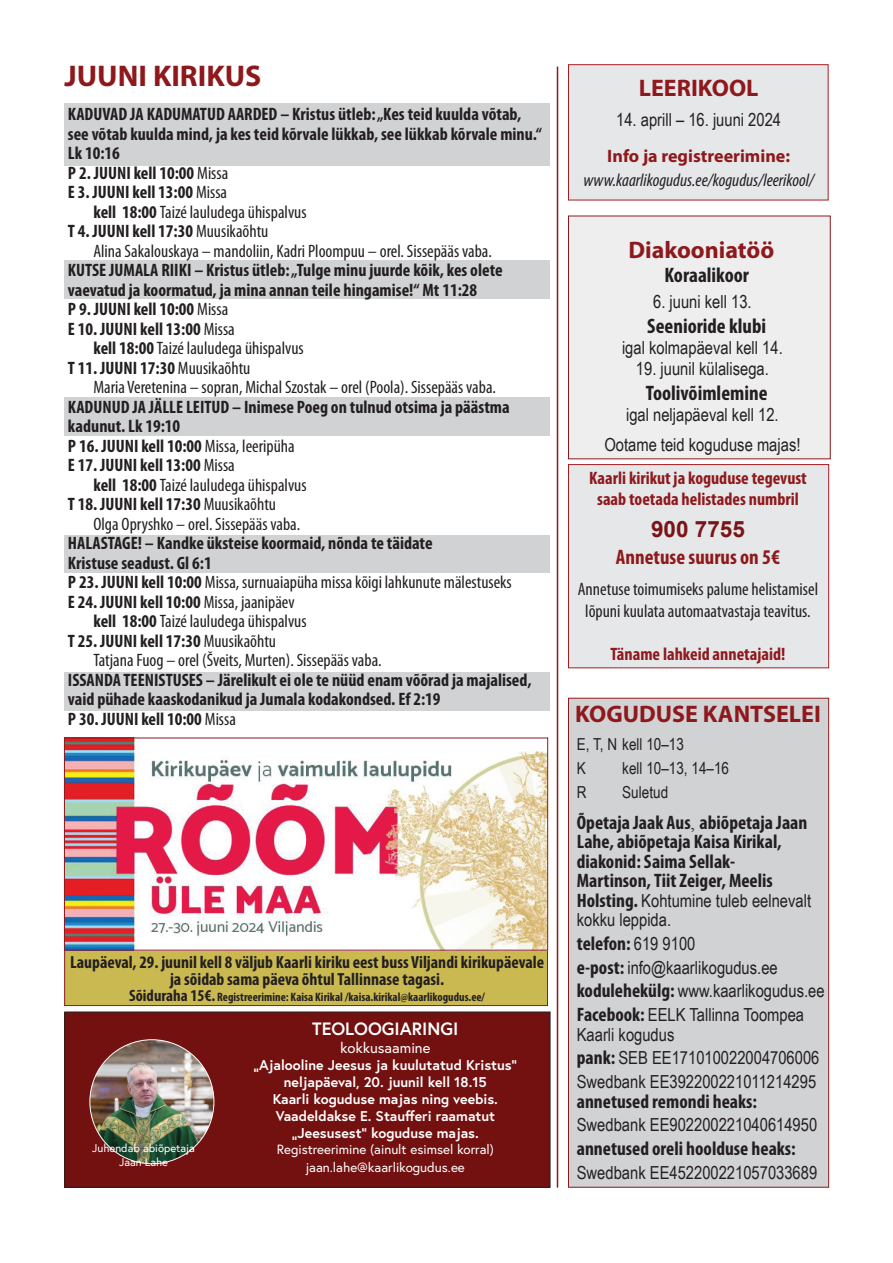
<style>
.page{position:relative;width:893px;height:1263px;background:#fff}
.page>*{position:absolute;margin:0;border:0;box-sizing:border-box;transform-origin:0 0}
.t1{font:700 30px "Myriad Pro";color:#8e191c}
.t2{font:700 24px "Myriad Pro";color:#8e191c}
.t3{font:700 22.5px "Arial";color:#791417}
.t4{font:700 condensed 21px "Myriad Pro";color:#231f20}
.t5{font:700 condensed 21px "Myriad Pro";color:#8e191c}
.t6{font:700 condensed 19.5px/19.5px "Myriad Pro";color:#231f20}
.t7{font:700 condensed 18px/19.5px "Myriad Pro";color:#231f20}
.t8{font:condensed 18px/21.6px "Myriad Pro";color:#231f20;text-align:center}
.t9{font:18px/23.7px "Arial Narrow";color:#231f20}
.t10{font:700 condensed 18px/21.6px "Myriad Pro";color:#8e191c;text-align:center}
.t11{font:italic condensed 18px "Myriad Pro";color:#231f20}
.t12{font:700 18px "Myriad Pro";color:#8e191c}
.t13{font:700 17.85px "Europa";color:#fff}
.t14{font:700 condensed 17.55px/16.4px "Myriad Pro";color:#231f20;text-align:center}
.t15{font:16.5px/23.7px "Arial Narrow";color:#231f20}
.t16{font:14.85px "Europa";color:#fff}
.t17{font:700 14.1px/17px "Europa";color:#fff;text-align:center}
.t18{font:13.35px/17.9px "Europa";color:#fff;text-align:center}
.t19{font:700 condensed 12.15px "Myriad Pro";color:#231f20}
.t20{font:11.25px/13.5px "Europa";color:#fff;text-align:center}
.s1{font-weight:400}
.s2{font-weight:700}
.s3{font-size:16.5px}
.s4{font-family:"Times New Roman";font-weight:400;font-stretch:normal;font-size:18px}
.s5{font-family:"Myriad Pro";font-weight:700;font-stretch:condensed;font-size:19.5px}
.s6{font-family:"Arial Narrow";font-weight:400;font-stretch:normal;font-size:18px}
</style>
<div class="page">
<div style="left:64px;top:950px;width:484px;height:56px;background:#cab951;border:1px solid #8e191c"></div>
<div style="left:64px;top:535px;width:486px;height:38px;background:#d1d2d4"></div>
<div style="left:568px;top:216px;width:263px;height:243px;background:#eeeeef;border:1px solid #8e191c"></div>
<hr style="left:557px;top:67px;width:1px;height:1120px;background:#8e191c">
<div style="left:568px;top:64px;width:260px;height:136px;background:#e6e7e9;border:1px solid #a81d21"></div>
<div style="left:568px;top:698px;width:261px;height:489px;background:#d1d2d4;border:1px solid #8e191c"></div>
<div style="left:568px;top:464px;width:261px;height:204px;background:#e6e7e9;border:1px solid #a81d21"></div>
<div style="left:64px;top:398px;width:486px;height:38px;background:#d1d2d4"></div>
<div style="left:64px;top:672px;width:486px;height:39px;background:#d1d2d4"></div>
<div style="left:64px;top:261px;width:486px;height:38px;background:#d1d2d4"></div>
<div style="left:64px;top:104px;width:486px;height:62px;background:#d1d2d4"></div>
<div style="left:65px;top:1012px;width:485px;height:175px;background:#731010"></div>
<div style="left:64px;top:1012px;width:486px;height:175px;border:1px solid #231f20"></div>
<img style="left:90px;top:1040px;width:124px;height:124px;border-radius:62px">
<img style="left:66px;top:740px;width:480px;height:208px">
<div style="left:64px;top:738px;width:484px;height:212px;border:1px solid #8e191c"></div>
<h1 class="t1" style="left:64px;top:57px;width:198px">JUUNI KIRIKUS</h1>
<p class="t7" style="left:68px;top:104px;width:455px">KADUVAD JA KADUMATUD AARDED – Kristus ütleb: „Kes teid kuulda võtab,</p>
<p class="t7" style="left:68px;top:124px;width:476px">see võtab kuulda mind, ja kes teid kõrvale lükkab, see lükkab kõrvale minu.“</p>
<p class="t7" style="left:68px;top:143px;width:54px">Lk 10:16</p>
<p class="t7" style="left:68px;top:163px;width:162px">P 2. JUUNI kell 10:00 <span class="s1">Missa</span></p>
<p class="t7" style="left:68px;top:182px;width:161px">E 3. JUUNI kell 13:00 <span class="s1">Missa</span></p>
<p class="t8" style="left:93px;top:201px;width:215px"><span class="s2">kell 18:00</span> Taizé lauludega ühispalvus</p>
<p class="t7" style="left:68px;top:221px;width:202px">T 4. JUUNI kell 17:30 <span class="s1">Muusikaõhtu</span></p>
<p class="t8" style="left:93px;top:240px;width:400px">Alina Sakalouskaya – mandoliin, Kadri Ploompuu – orel. Sissepääs vaba.</p>
<p class="t7" style="left:68px;top:260px;width:436px">KUTSE JUMALA RIIKI – Kristus ütleb: „Tulge minu juurde kõik, kes olete</p>
<p class="t7" style="left:68px;top:280px;width:411px">vaevatud ja koormatud, ja mina annan teile hingamise!“ Mt 11:28</p>
<p class="t7" style="left:68px;top:299px;width:162px">P 9. JUUNI kell 10:00 <span class="s1">Missa</span></p>
<p class="t7" style="left:68px;top:319px;width:168px">E 10. JUUNI kell 13:00 <span class="s1">Missa</span></p>
<p class="t8" style="left:93px;top:337px;width:212px"><span class="s2">kell 18:00</span> Taizé lauludega ühispalvus</p>
<p class="t7" style="left:68px;top:358px;width:184px">T 11. JUUNI 17:30 <span class="s1">Muusikaõhtu</span></p>
<p class="t8" style="left:93px;top:376px;width:404px">Maria Veretenina – sopran, Michal Szostak – orel (Poola). Sissepääs vaba.</p>
<p class="t7" style="left:68px;top:397px;width:443px">KADUNUD JA JÄLLE LEITUD – Inimese Poeg on tulnud otsima ja päästma</p>
<p class="t7" style="left:68px;top:416px;width:114px">kadunut. Lk 19:10</p>
<p class="t7" style="left:68px;top:436px;width:228px">P 16. JUUNI kell 10:00 <span class="s1">Missa, leeripüha</span></p>
<p class="t7" style="left:68px;top:455px;width:168px">E 17. JUUNI kell 13:00 <span class="s1">Missa</span></p>
<p class="t8" style="left:93px;top:474px;width:215px"><span class="s2">kell 18:00</span> Taizé lauludega ühispalvus</p>
<p class="t7" style="left:68px;top:494px;width:210px">T 18. JUUNI kell 17:30 <span class="s1">Muusikaõhtu</span></p>
<p class="t8" style="left:93px;top:513px;width:208px">Olga Opryshko – orel. Sissepääs vaba.</p>
<p class="t7" style="left:68px;top:533px;width:366px">HALASTAGE! – Kandke üksteise koormaid, nõnda te täidate</p>
<p class="t7" style="left:68px;top:553px;width:145px">Kristuse seadust. Gl 6:1</p>
<p class="t8" style="left:68px;top:571px;width:445px"><span class="s2">P 23. JUUNI kell 10:00</span> Missa, surnuaiapüha missa kõigi lahkunute mälestuseks</p>
<p class="t7" style="left:68px;top:591px;width:228px">E 24. JUUNI kell 10:00 <span class="s1">Missa, jaanipäev</span></p>
<p class="t8" style="left:93px;top:610px;width:215px"><span class="s2">kell 18:00</span> Taizé lauludega ühispalvus</p>
<p class="t7" style="left:68px;top:630px;width:210px">T 25. JUUNI kell 17:30 <span class="s1">Muusikaõhtu</span></p>
<p class="t8" style="left:93px;top:649px;width:290px">Tatjana Fuog – orel (Šveits, Murten). Sissepääs vaba.</p>
<p class="t7" style="left:68px;top:669px;width:465px">ISSANDA TEENISTUSES – Järelikult ei ole te nüüd enam võõrad ja majalised, vaid pühade kaaskodanikud ja Jumala kodakondsed. Ef 2:19<br>P 30. JUUNI kell 10:00 <span class="s1">Missa</span></p>
<p class="t14" style="left:70px;top:954px;width:476px">Laupäeval, 29. juunil kell 8 väljub Kaarli kiriku eest buss Viljandi kirikupäevale ja sõidab sama päeva õhtul Tallinnase tagasi.</p>
<p class="t19" style="left:129px;top:989px;width:357px"><span class="s3">Sõiduraha 15€.</span> Registreerimine: Kaisa Kirikal /kaisa.kirikal@kaarlikogudus.ee/</p>
<p class="t20" style="left:92px;top:1141px;width:104px">Juhendab abiõpetaja<br>Jaan Lahe</p>
<p class="t13" style="left:312px;top:1017px;width:148px">TEOLOOGIARINGI</p>
<p class="t16" style="left:340px;top:1038px;width:92px">kokkusaamine</p>
<p class="t17" style="left:254px;top:1056px;width:265px">„Ajalooline Jeesus ja kuulutatud Kristus” neljapäeval, 20. juunil kell 18.15<br>Kaarli koguduse majas ning veebis.<br>Vaadeldakse E. Staufferi raamatut „Jeesusest” koguduse majas.</p>
<p class="t18" style="left:277px;top:1140px;width:219px">Registreerimine (ainult esimsel korral) jaan.lahe@kaarlikogudus.ee</p>
<h2 class="t2" style="left:639px;top:72px;width:121px">LEERIKOOL</h2>
<p class="t9" style="left:616px;top:107px;width:166px">14. aprill – 16. juuni 2024</p>
<p class="t12" style="left:607px;top:144px;width:184px">Info ja registreerimine:</p>
<p class="t11" style="left:583px;top:169px;width:232px">www.kaarlikogudus.ee/kogudus/leerikool/</p>
<h2 class="t2" style="left:628px;top:234px;width:148px">Diakooniatöö</h2>
<p class="t4" style="left:664px;top:262px;width:86px">Koraalikoor</p>
<p class="t9" style="left:653px;top:289px;width:100px">6. juuni kell 13.</p>
<p class="t4" style="left:647px;top:313px;width:120px">Seenioride klubi</p>
<p class="t9" style="left:622px;top:335px;width:162px">igal kolmapäeval kell 14.</p>
<p class="t9" style="left:636px;top:356px;width:134px">19. juunil külalisega.</p>
<p class="t4" style="left:646px;top:380px;width:123px">Toolivõimlemine</p>
<p class="t9" style="left:604px;top:399px;width:198px;line-height:30px;text-align:center">igal neljapäeval kell 12.<br>Ootame teid koguduse majas!</p>
<p class="t10" style="left:589px;top:466px;width:219px">Kaarli kirikut ja koguduse tegevust saab toetada helistades numbril</p>
<p class="t3" style="left:651px;top:514px;width:95px">900 7755</p>
<p class="t5" style="left:616px;top:543px;width:166px">Annetuse suurus on 5€</p>
<p class="t8" style="left:578px;top:578px;width:242px">Annetuse toimumiseks palume helistamisel lõpuni kuulata automaatvastaja teavitus.</p>
<p class="t10" style="left:610px;top:643px;width:176px">Täname lahkeid annetajaid!</p>
<h2 class="t2" style="left:575px;top:698px;width:247px">KOGUDUSE KANTSELEI</h2>
<p class="t15" style="left:577px;top:732px;width:109px">E, T, N kell 10–13<br>K</p>
<p class="t15" style="left:622px;top:755px;width:108px">kell 10–13, 14–16</p>
<p class="t15" style="left:577px;top:779px;width:11px">R</p>
<p class="t15" style="left:622px;top:779px;width:47px">Suletud</p>
<p class="t6" style="left:577px;top:812px;width:232px">Õpetaja Jaak Aus<span class="s4">,</span> abiõpetaja Jaan<br>Lahe, abiõpetaja Kaisa Kirikal, diakonid: Saima Sellak-<br>Martinson, Tiit Zeiger, Meelis</p>
<p class="t9" style="left:577px;top:890px;width:236px;line-height:19.5px"><span class="s5">Holsting.</span> Kohtumine tuleb eelnevalt kokku leppida.</p>
<p class="t6" style="left:577px;top:933px;width:120px">telefon: <span class="s6">619 9100</span></p>
<p class="t9" style="left:577px;top:955px;width:249px"><span class="s5">e-post:</span> info@kaarlikogudus.ee <span class="s5">kodulehekülg:</span> www.kaarlikogudus.ee<br><span class="s5">Facebook:</span> EELK Tallinna Toompea</p>
<p class="t9" style="left:577px;top:1022px;width:244px">Kaarli kogudus<br><span class="s5">pank:</span> SEB EE171010022004706006<br>Swedbank EE392200221011214295</p>
<p class="t6" style="left:577px;top:1091px;width:182px">annetused remondi heaks:</p>
<p class="t9" style="left:577px;top:1112px;width:242px">Swedbank EE902200221040614950</p>
<p class="t6" style="left:577px;top:1138px;width:221px">annetused oreli hoolduse heaks:</p>
<p class="t9" style="left:577px;top:1160px;width:242px">Swedbank EE452200221057033689</p>
</div>
